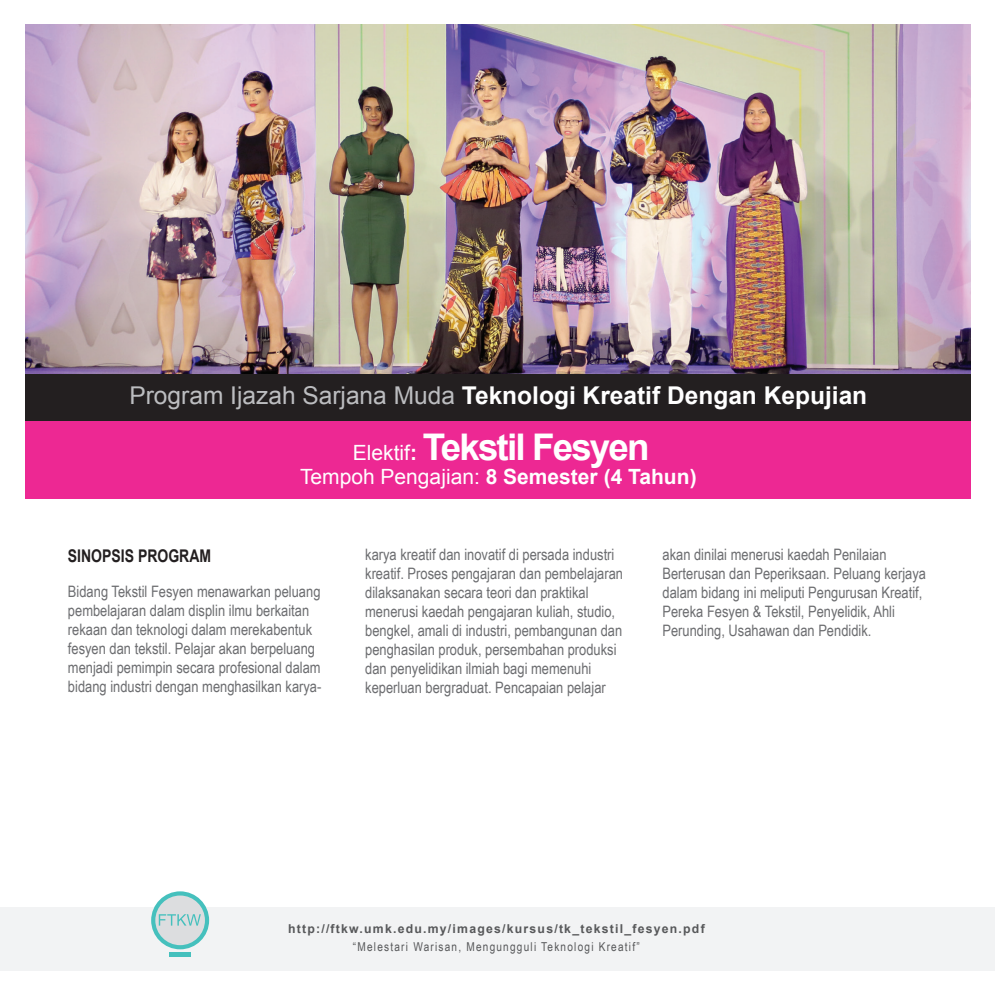
<style>
.page{position:relative;width:995px;height:995px;background:#fff}
.page>*{position:absolute;margin:0;border:0;box-sizing:border-box;transform-origin:0 0}
.t1{font:700 36.75px "Arial";letter-spacing:-.05em;color:#fff}
.t2{font:700 24.5px "Arial";color:#fff}
.t3{font:700 21px "Arial";color:#fff}
.t4{font:700 17.5px "Arial";color:#231f20;scale:.8 1}
.t5{font:15.75px/18.9px "Arial Narrow";color:#6c6d70}
.t6{font:700 12.25px "Arial";letter-spacing:.1em;color:#57585a}
.t7{font:12.25px "Arial Narrow";letter-spacing:.1em;color:#57585a}
.s1{font-weight:400;color:#bcbdc0}
.s2{font-weight:400;font-size:21px}
.s3{font-size:21px}
.s4{font-weight:400}
</style>
<div class="page">
<div style="left:0;top:907px;width:995px;height:63px;background:#f2f3f4"></div>
<div style="left:25px;top:374px;width:945px;height:124px;background:#ed2893"></div>
<img style="left:25px;top:25px;width:945px;height:349px">
<div style="left:25px;top:374px;width:945px;height:46px;background:#231f20"></div>
<hr style="left:170px;top:952px;width:21px;height:4px;background:#45c0bd">
<svg style="left:151px;top:891px;width:58px;height:58px"></svg>
<h2 class="t2" style="left:129px;top:379px;width:739px"><span class="s1">Program Ijazah Sarjana Muda</span> Teknologi Kreatif Dengan Kepujian</h2>
<h1 class="t1" style="left:353px;top:422px;width:298px"><span class="s2">Elektif</span><span class="s3">:</span> Tekstil Fesyen</h1>
<h3 class="t3" style="left:300px;top:463px;width:398px"><span class="s4">Tempoh Pengajian:</span> 8 Semester (4 Tahun)</h3>
<p class="t4" style="left:68px;top:544px;width:180px">SINOPSIS PROGRAM</p>
<p class="t5" style="left:68px;top:582px;width:255px">Bidang Tekstil Fesyen menawarkan peluang pembelajaran dalam displin ilmu berkaitan rekaan dan teknologi dalam merekabentuk fesyen dan tekstil. Pelajar akan berpeluang menjadi pemimpin secara profesional dalam bidang industri dengan menghasilkan karya-</p>
<p class="t5" style="left:365px;top:545px;width:259px">karya kreatif dan inovatif di persada industri kreatif. Proses pengajaran dan pembelajaran dilaksanakan secara teori dan praktikal menerusi kaedah pengajaran kuliah, studio, bengkel, amali di industri, pembangunan dan penghasilan produk, persembahan produksi dan penyelidikan ilmiah bagi memenuhi keperluan bergraduat. Pencapaian pelajar</p>
<p class="t5" style="left:662px;top:545px;width:265px">akan dinilai menerusi kaedah Penilaian Berterusan dan Peperiksaan. Peluang kerjaya dalam bidang ini meliputi Pengurusan Kreatif, Pereka Fesyen &amp; Tekstil, Penyelidik, Ahli Perunding, Usahawan dan Pendidik.</p>
<p class="t6" style="left:288px;top:921px;width:418px">http://ftkw.umk.edu.my/images/kursus/tk_tekstil_fesyen.pdf</p>
<p class="t7" style="left:353px;top:937px;width:288px">“Melestari Warisan, Mengungguli Teknologi Kreatif”</p>
</div>
